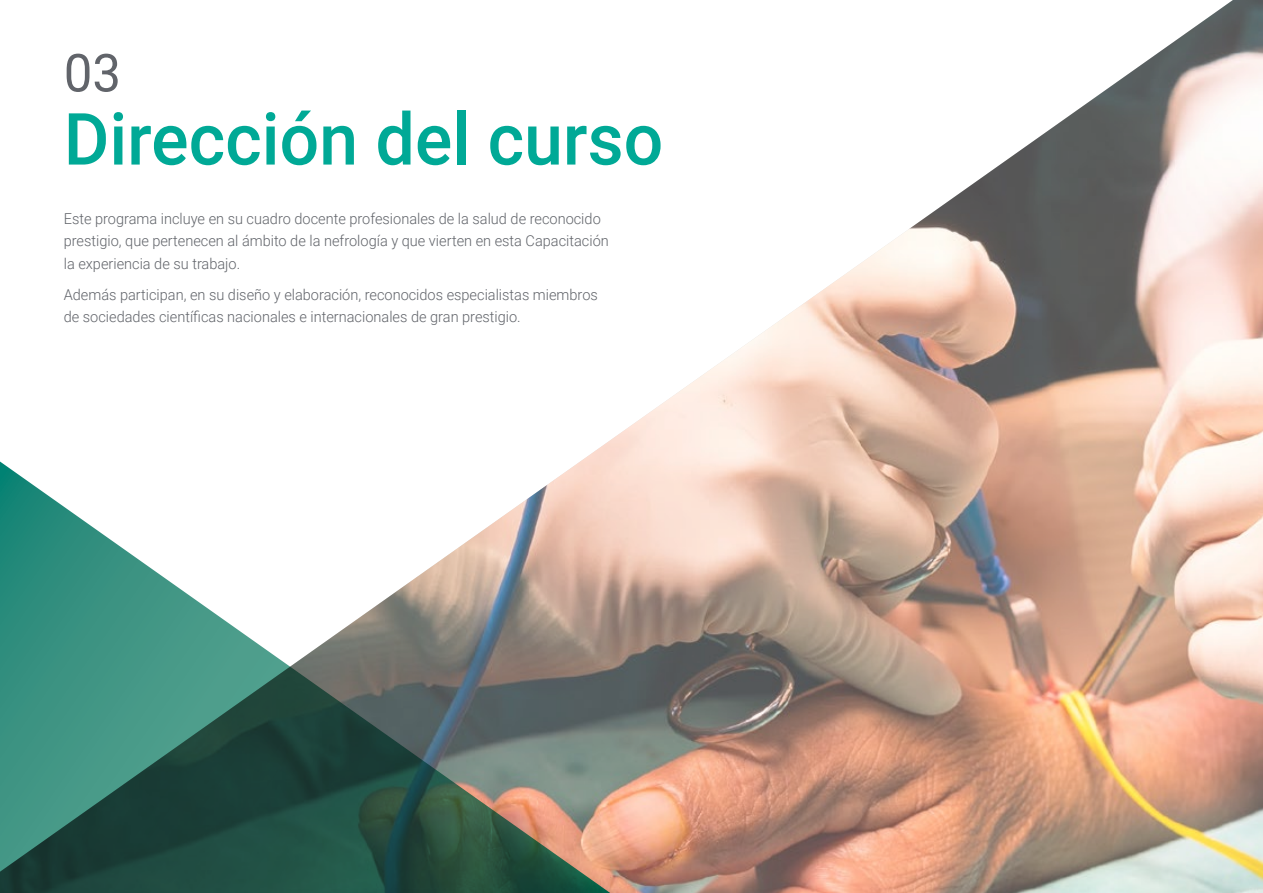
<style>
.page{position:relative;width:1263px;height:893px;background:#fff}
.page>*{position:absolute;margin:0;border:0;box-sizing:border-box;transform-origin:0 0}
.t1{font:500 72px "Roboto";color:#00a996}
.t2{font:52.5px "Roboto";color:#61646a}
.t3{font:300 15px/22.5px "Roboto";color:#61646a}
</style>
<div class="page">
<img style="left:602px;top:0;width:661px;height:893px">
<svg style="left:0;top:446px;width:640px;height:447px"></svg>
<h2 class="t2" style="left:64px;top:36px;width:59px">03</h2>
<h1 class="t1" style="left:64px;top:89px;width:601px">Dirección del curso</h1>
<p class="t3" style="left:64px;top:207px;width:547px">Este programa incluye en su cuadro docente profesionales de la salud de reconocido prestigio, que pertenecen al ámbito de la nefrología y que vierten en esta Capacitación la experiencia de su trabajo.</p>
<p class="t3" style="left:64px;top:283px;width:536px">Además participan, en su diseño y elaboración, reconocidos especialistas miembros de sociedades científicas nacionales e internacionales de gran prestigio.</p>
</div>
